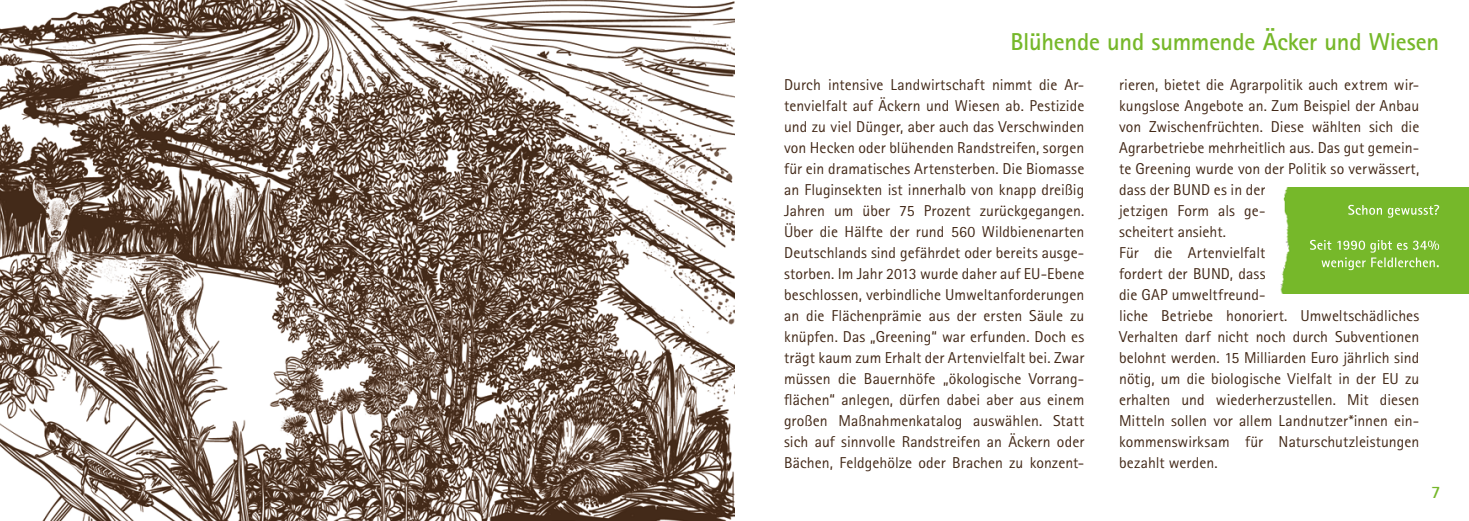
<style>
.page{position:relative;width:1469px;height:521px;background:#fff}
.page>*{position:absolute;margin:0;border:0;box-sizing:border-box;transform-origin:0 0}
.t1{font:700 24.5px "Rotis Sans Serif Std";letter-spacing:-.01em;color:#76b82a}
.t2{font:700 17.5px "Rotis Sans Serif Std";color:#76b82a}
.t3{font:15.75px/21px "Rotis Sans Serif Std";color:#432918;text-align:justify}
</style>
<div class="page">
<img style="left:0;top:0;width:734px;height:521px">
<div style="left:1280px;top:188px;width:188px;height:106px;background:#76b82a"></div>
<svg style="left:1309px;top:240px;width:129px;height:30px;background:#8ec44f"></svg>
<svg style="left:1348px;top:205px;width:91px;height:13px"></svg>
<h1 class="t1" style="left:1010px;top:26px;width:430px">Blühende und summende Äcker und Wiesen</h1>
<p class="t3" style="left:784px;top:75px;width:302px">Durch intensive Landwirtschaft nimmt die Ar&shy;tenvielfalt auf Äckern und Wiesen ab. Pestizide und zu viel Dünger, aber auch das Verschwinden von Hecken oder blühenden Randstreifen, sorgen für ein dramatisches Artensterben. Die Biomasse an Fluginsekten ist innerhalb von knapp dreißig Jahren um über 75 Prozent zurückgegangen.<br>Über die Hälfte der rund 560 Wildbienenarten Deutschlands sind gefährdet oder bereits ausge&shy;storben. Im Jahr 2013 wurde daher auf EU-Ebene beschlossen, verbindliche Umweltanforderungen an die Flächenprämie aus der ersten Säule zu knüpfen. Das „Greening“ war erfunden. Doch es trägt kaum zum Erhalt der Artenvielfalt bei. Zwar müssen die Bauernhöfe „ökologische Vorrang&shy;flächen“ anlegen, dürfen dabei aber aus einem großen Maßnahmenkatalog auswählen. Statt sich auf sinnvolle Randstreifen an Äckern oder Bächen, Feldgehölze oder Brachen zu konzent-</p>
<p class="t3" style="left:1119px;top:74px;width:302px;text-align:left">rieren, bietet die Agrarpolitik auch extrem wir&shy;kungslose Angebote an. Zum Beispiel der Anbau von Zwischenfrüchten. Diese wählten sich die Agrarbetriebe mehrheitlich aus. Das gut gemein&shy;te Greening wurde von der Politik so verwässert, dass der BUND es in der<br>jetzigen Form als ge-<br>scheitert ansieht.<br>Für die Artenvielfalt<br>fordert der BUND, dass<br>die GAP umweltfreund-<br>liche Betriebe honoriert. Umweltschädliches Verhalten darf nicht noch durch Subventionen belohnt werden. 15 Milliarden Euro jährlich sind nötig, um die biologische Vielfalt in der EU zu erhalten und wiederherzustellen. Mit diesen Mitteln sollen vor allem Landnutzer*innen ein&shy;kommenswirksam für Naturschutzleistungen bezahlt werden.</p>
<p class="t2" style="left:1430px;top:481px;width:11px">7</p>
</div>
